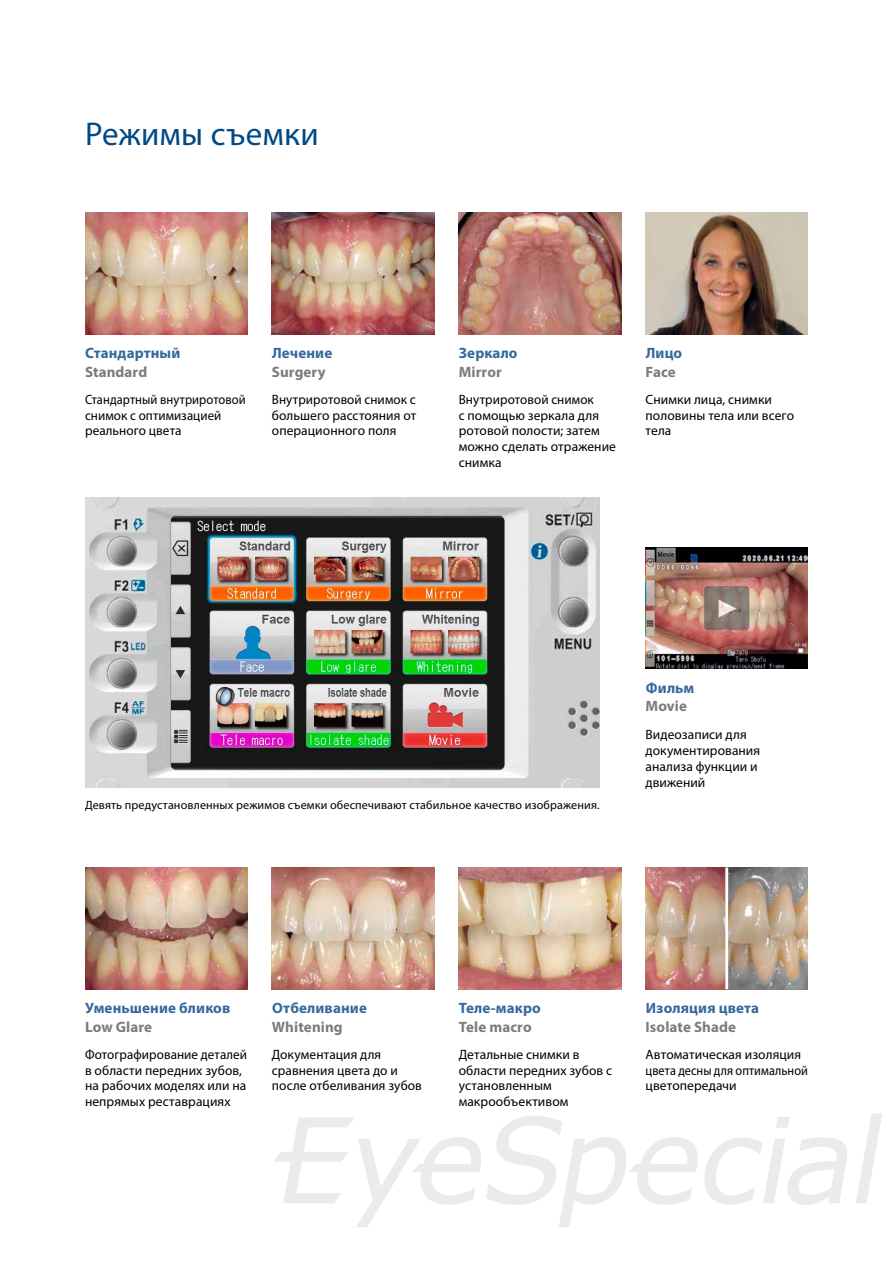
<style>
.page{position:relative;width:893px;height:1263px;background:#fff}
.page>*{position:absolute;margin:0;border:0;box-sizing:border-box;transform-origin:0 0}
.t1{font:33px "Myriad Pro";letter-spacing:.01em;color:#004985}
.t2{font:700 15px "Myriad Pro";letter-spacing:.01em;color:#36689d}
.t3{font:700 15px "Myriad Pro";letter-spacing:.005em;color:#7a7c7e}
.t4{font:13.5px/15.8px "Myriad Pro";letter-spacing:.005em;color:#000}
.t5{font:13.5px/15.8px "Myriad Pro";letter-spacing:.005em;color:#000;scale:.93 1}
.t6{font:12px "Myriad Pro";letter-spacing:.01em;color:#000}
</style>
<div class="page">
<svg style="left:274px;top:1116px;width:573px;height:111px"></svg>
<svg style="left:856px;top:1113px;width:26px;height:90px"></svg>
<img style="left:85px;top:867px;width:162px;height:122px">
<img style="left:459px;top:213px;width:162px;height:121px">
<img style="left:459px;top:867px;width:162px;height:122px">
<img style="left:272px;top:213px;width:162px;height:121px">
<img style="left:85px;top:213px;width:162px;height:121px">
<img style="left:272px;top:867px;width:162px;height:122px">
<img style="left:646px;top:213px;width:162px;height:121px">
<img style="left:646px;top:867px;width:79px;height:122px">
<img style="left:728px;top:867px;width:80px;height:122px">
<img style="left:85px;top:497px;width:515px;height:290px">
<img style="left:171px;top:518px;width:333px;height:250px">
<img style="left:646px;top:547px;width:162px;height:122px">
<h1 class="t1" style="left:85px;top:113px;width:235px">Режимы съемки</h1>
<p class="t2" style="left:85px;top:343px;width:97px">Стандартный</p>
<p class="t3" style="left:85px;top:362px;width:64px">Standard</p>
<p class="t2" style="left:459px;top:343px;width:60px">Зеркало</p>
<p class="t3" style="left:459px;top:362px;width:45px">Mirror</p>
<p class="t2" style="left:272px;top:343px;width:62px">Лечение</p>
<p class="t3" style="left:272px;top:362px;width:55px">Surgery</p>
<p class="t4" style="left:272px;top:391px;width:146px;text-align:justify">Внутриротовой снимок с большего расстояния от операционного поля</p>
<p class="t4" style="left:459px;top:391px;width:159px">Внутриротовой снимок<br>с помощью зеркала для ротовой полости; затем можно сделать отражение снимка</p>
<p class="t2" style="left:646px;top:343px;width:38px">Лицо</p>
<p class="t3" style="left:646px;top:362px;width:32px">Face</p>
<p class="t5" style="left:85px;top:391px;width:174px">Стандартный внутриротовой снимок с оптимизацией реального цвета</p>
<p class="t4" style="left:646px;top:391px;width:150px">Снимки лица, снимки половины тела или всего тела</p>
<p class="t2" style="left:646px;top:678px;width:50px">Фильм</p>
<p class="t3" style="left:646px;top:697px;width:43px">Movie</p>
<p class="t6" style="left:85px;top:798px;width:516px">Девять предустановленных режимов съемки обеспечивают стабильное качество изображения.</p>
<p class="t4" style="left:646px;top:727px;width:116px">Видеозаписи для документирования анализа функции и движений</p>
<p class="t2" style="left:85px;top:998px;width:147px">Уменьшение бликов</p>
<p class="t3" style="left:85px;top:1017px;width:69px">Low Glare</p>
<p class="t2" style="left:272px;top:998px;width:96px">Отбеливание</p>
<p class="t3" style="left:272px;top:1017px;width:72px">Whitening</p>
<p class="t2" style="left:459px;top:998px;width:84px">Теле-макро</p>
<p class="t3" style="left:459px;top:1017px;width:74px">Tele macro</p>
<p class="t2" style="left:646px;top:998px;width:115px">Изоляция цвета</p>
<p class="t3" style="left:646px;top:1017px;width:92px">Isolate Shade</p>
<p class="t4" style="left:85px;top:1046px;width:164px">Фотографирование деталей в области передних зубов, на рабочих моделях или на непрямых реставрациях</p>
<p class="t4" style="left:459px;top:1046px;width:155px">Детальные снимки в области передних зубов с установленным макрообъективом</p>
<p class="t4" style="left:272px;top:1046px;width:152px">Документация для сравнения цвета до и после отбеливания зубов</p>
<p class="t4" style="left:646px;top:1046px;width:164px">Автоматическая изоляция цвета десны для оптимальной цветопередачи</p>
</div>
